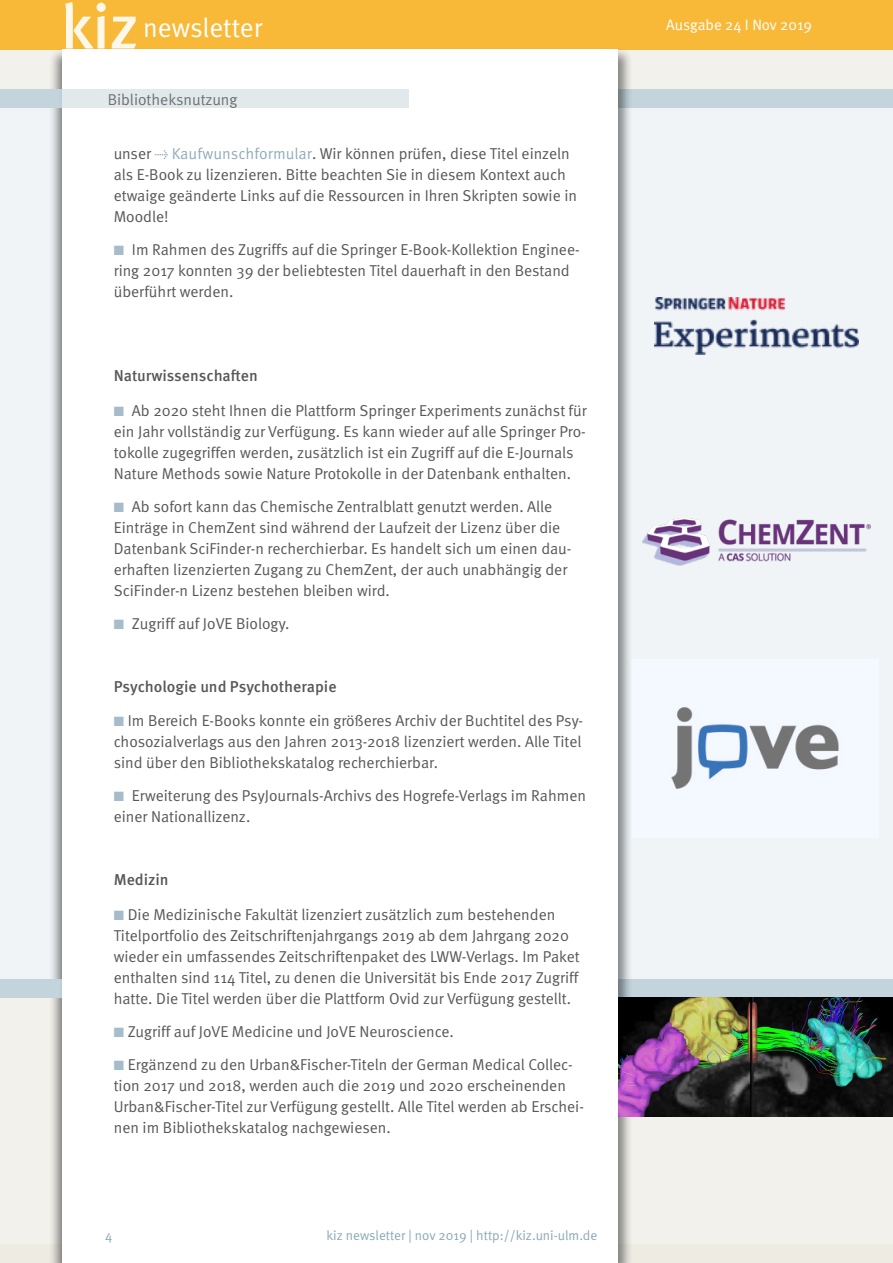
<style>
.page{position:relative;width:893px;height:1263px;background:#fff}
.page>*{position:absolute;margin:0;border:0;box-sizing:border-box;transform-origin:0 0}
.t1{font:500 63px "Meta";color:#fff}
.Überschrift{font:27px "Meta Normal";color:#fff}
.t2{font:15.75px/21px "Meta Normal";color:#58585a}
.t3{font:500 15.75px "Meta OT";color:#58585a}
.t4{font:15.75px "Meta Normal";color:#707172}
.t5{font:15.15px "Meta Normal";color:#fff}
.t6{font:13.5px "Meta Normal";color:#8ba9b8}
.s1{font-family:"Meta Normal Expert";color:#8ba9b8}
.s2{font-family:"Meta OT Norm";color:#91acbc}
.s3{color:#a6bcca}
</style>
<div class="page">
<div style="left:0;top:50px;width:893px;height:1213px;background:#f3f1ec"></div>
<div style="left:0;top:106px;width:893px;height:874px;background:#f0f4f7"></div>
<div style="left:0;top:1244px;width:893px;height:19px;background:#edebe2"></div>
<div style="left:0;top:0;width:893px;height:50px;background:#f8b938"></div>
<div style="left:48px;top:47px;width:102px;height:1216px;background:#000;opacity:.44"></div>
<div style="left:0;top:979px;width:893px;height:19px;background:#c3d4dc"></div>
<div style="left:0;top:89px;width:893px;height:19px;background:#c3d4dc"></div>
<img style="left:671px;top:707px;width:168px;height:82px">
<div style="left:59px;top:47px;width:574px;height:1216px;background:#000;opacity:.45"></div>
<div style="left:62px;top:50px;width:556px;height:1213px;background:#fff"></div>
<div style="left:61px;top:89px;width:347px;height:19px;background:#e1e9ed"></div>
<img style="left:643px;top:519px;width:228px;height:46px">
<img style="left:618px;top:997px;width:275px;height:119px">
<img style="left:655px;top:298px;width:204px;height:56px">
<h1 class="t1" style="left:61px;top:-10px;width:79px">kiz</h1>
<p class="Überschrift" style="left:143px;top:12px;width:120px">newsletter</p>
<p class="t5" style="left:666px;top:16px;width:147px">Ausgabe 24 I Nov 2019</p>
<p class="t4" style="left:108px;top:90px;width:131px">Bibliotheksnutzung</p>
<p class="t2" style="left:114px;top:143px;width:465px">unser <span class="s1">t</span> <span class="s2">Kaufwunschformular</span>. Wir können prüfen, diese Titel einzeln als E-Book zu lizenzieren. Bitte beachten Sie in diesem Kontext auch etwaige geänderte Links auf die Ressourcen in Ihren Skripten sowie in Moodle!</p>
<p class="t2" style="left:114px;top:239px;width:467px"><span class="s3">■</span> Im Rahmen des Zugriffs auf die Springer E-Book-Kollektion Enginee&shy;ring 2017 konnten 39 der beliebtesten Titel dauerhaft in den Bestand überführt werden.</p>
<p class="t3" style="left:114px;top:366px;width:146px">Naturwissenschaften</p>
<p class="t2" style="left:114px;top:400px;width:475px"><span class="s3">■</span> Ab 2020 steht Ihnen die Plattform Springer Experiments zunächst für ein Jahr vollständig zur Verfügung. Es kann wieder auf alle Springer Pro&shy;tokolle zugegriffen werden, zusätzlich ist ein Zugriff auf die E-Journals Nature Methods sowie Nature Protokolle in der Datenbank enthalten.</p>
<p class="t2" style="left:114px;top:496px;width:459px"><span class="s3">■</span> Ab sofort kann das Chemische Zentralblatt genutzt werden. Alle Einträge in ChemZent sind während der Laufzeit der Lizenz über die Datenbank SciFinder-n recherchierbar. Es handelt sich um einen dau&shy;erhaften lizenzierten Zugang zu ChemZent, der auch unabhängig der SciFinder-n Lizenz bestehen bleiben wird.</p>
<p class="t2" style="left:114px;top:613px;width:177px"><span class="s3">■</span> Zugriff auf JoVE Biology.</p>
<p class="t3" style="left:114px;top:676px;width:224px">Psychologie und Psychotherapie</p>
<p class="t2" style="left:114px;top:710px;width:471px;text-align:justify"><span class="s3">■</span> Im Bereich E-Books konnte ein größeres Archiv der Buchtitel des Psy&shy;chosozialverlags aus den Jahren 2013-2018 lizenziert werden. Alle Titel sind über den Bibliothekskatalog recherchierbar.</p>
<p class="t2" style="left:114px;top:785px;width:474px"><span class="s3">■</span> Erweiterung des PsyJournals-Archivs des Hogrefe-Verlags im Rahmen einer Nationallizenz.</p>
<p class="t3" style="left:114px;top:870px;width:56px">Medizin</p>
<p class="t2" style="left:114px;top:904px;width:468px"><span class="s3">■</span> Die Medizinische Fakultät lizenziert zusätzlich zum bestehenden Titelportfolio des Zeitschriftenjahrgangs 2019 ab dem Jahrgang 2020 wieder ein umfassendes Zeitschriftenpaket des LWW-Verlags. Im Paket enthalten sind 114 Titel, zu denen die Universität bis Ende 2017 Zugriff hatte. Die Titel werden über die Plattform Ovid zur Verfügung gestellt.</p>
<p class="t2" style="left:114px;top:1021px;width:342px"><span class="s3">■</span> Zugriff auf JoVE Medicine und JoVE Neuroscience.</p>
<p class="t2" style="left:114px;top:1054px;width:472px"><span class="s3">■</span> Ergänzend zu den Urban&amp;Fischer-Titeln der German Medical Collec&shy;tion 2017 und 2018, werden auch die 2019 und 2020 erscheinenden Urban&amp;Fischer-Titel zur Verfügung gestellt. Alle Titel werden ab Erschei&shy;nen im Bibliothekskatalog nachgewiesen.</p>
<p class="t6" style="left:105px;top:1228px;width:9px">4</p>
<p class="t6" style="left:327px;top:1228px;width:272px">kiz newsletter | nov 2019 | http://kiz.uni-ulm.de</p>
</div>
